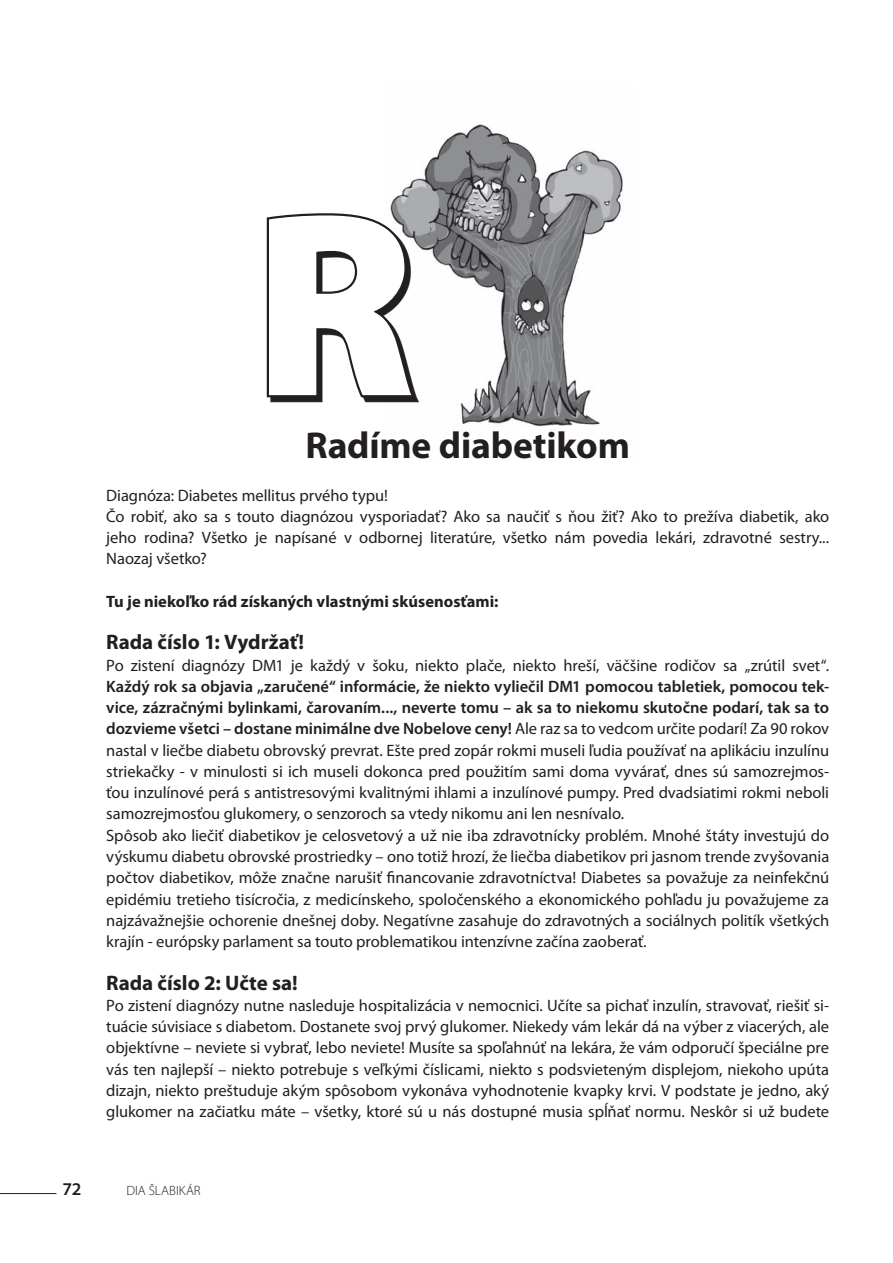
<style>
.page{position:relative;width:893px;height:1263px;background:#fff}
.page>*{position:absolute;margin:0;border:0;box-sizing:border-box;transform-origin:0 0}
.NADPIS1{font:900 264.6px "Myriad Pro";color:#fff}
.NADPIS1-2{font:700 37.5px "Myriad Pro";letter-spacing:-.005em;color:#231f20}
.PODNADPIS{font:700 21px "Myriad Pro";color:#231f20}
.t1{font:600 18px "Myriad Pro";color:#231f20}
.t2{font:16.5px/21.3px "Myriad Pro";letter-spacing:-.005em;color:#231f20;text-align:justify}
.t3{font:700 16.5px "Myriad Pro";color:#231f20}
.t4{font:300 13.5px "Myriad Pro";color:#231f20}
.s1{font-weight:600}
</style>
<div class="page">
<hr style="left:0;top:1193px;width:56px;height:1px;background:#231f20">
<img style="left:390px;top:124px;width:233px;height:93px">
<svg style="left:271px;top:217px;width:346px;height:210px"></svg>
<svg style="left:266px;top:211px;width:152px;height:189px"></svg>
<p class="NADPIS1" style="left:253px;top:156px;width:165px">R</p>
<p class="NADPIS1-2" style="left:306px;top:421px;width:326px">Radíme diabetikom</p>
<p class="t2" style="left:106px;top:484px;width:283px">Diagnóza: Diabetes mellitus prvého typu!</p>
<p class="t2" style="left:106px;top:505px;width:724px">Čo robiť, ako sa s touto diagnózou vysporiadať? Ako sa naučiť s ňou žiť? Ako to prežíva diabetik, ako jeho rodina? Všetko je napísané v odbornej literatúre, všetko nám povedia lekári, zdravotné sestry...<br>Naozaj všetko?</p>
<p class="t3" style="left:106px;top:590px;width:394px">Tu je niekoľko rád získaných vlastnými skúsenosťami:</p>
<p class="PODNADPIS" style="left:106px;top:629px;width:199px">Rada číslo 1: Vydržať!</p>
<p class="t2" style="left:106px;top:654px;width:724px">Po zistení diagnózy DM1 je každý v šoku, niekto plače, niekto hreší, väčšine rodičov sa „zrútil svet“.<br><span class="s1">Každý rok sa objavia „zaručené“ informácie, že niekto vyliečil DM1 pomocou tabletiek, pomocou tek&shy;vice, zázračnými bylinkami, čarovaním..., neverte tomu – ak sa to niekomu skutočne podarí, tak sa to dozvieme všetci – dostane minimálne dve Nobelove ceny!</span> Ale raz sa to vedcom určite podarí! Za 90 rokov nastal v liečbe diabetu obrovský prevrat. Ešte pred zopár rokmi museli ľudia používať na aplikáciu inzulínu striekačky - v minulosti si ich museli dokonca pred použitím sami doma vyvárať, dnes sú samozrejmos&shy;ťou inzulínové perá s antistresovými kvalitnými ihlami a inzulínové pumpy. Pred dvadsiatimi rokmi neboli samozrejmosťou glukomery, o senzoroch sa vtedy nikomu ani len nesnívalo.</p>
<p class="t2" style="left:106px;top:824px;width:724px">Spôsob ako liečiť diabetikov je celosvetový a už nie iba zdravotnícky problém. Mnohé štáty investujú do výskumu diabetu obrovské prostriedky – ono totiž hrozí, že liečba diabetikov pri jasnom trende zvyšovania počtov diabetikov, môže značne narušiť financovanie zdravotníctva! Diabetes sa považuje za neinfekčnú epidémiu tretieho tisícročia, z medicínskeho, spoločenského a ekonomického pohľadu ju považujeme za najzávažnejšie ochorenie dnešnej doby. Negatívne zasahuje do zdravotných a sociálnych politík všetkých krajín - európsky parlament sa touto problematikou intenzívne začína zaoberať.</p>
<p class="PODNADPIS" style="left:106px;top:969px;width:193px">Rada číslo 2: Učte sa!</p>
<p class="t2" style="left:106px;top:994px;width:724px">Po zistení diagnózy nutne nasleduje hospitalizácia v nemocnici. Učíte sa pichať inzulín, stravovať, riešiť si&shy;tuácie súvisiace s diabetom. Dostanete svoj prvý glukomer. Niekedy vám lekár dá na výber z viacerých, ale objektívne – neviete si vybrať, lebo neviete! Musíte sa spoľahnúť na lekára, že vám odporučí špeciálne pre vás ten najlepší – niekto potrebuje s veľkými číslicami, niekto s podsvieteným displejom, niekoho upúta dizajn, niekto preštuduje akým spôsobom vykonáva vyhodnotenie kvapky krvi. V podstate je jedno, aký glukomer na začiatku máte – všetky, ktoré sú u nás dostupné musia spĺňať normu. Neskôr si už budete</p>
<p class="t1" style="left:63px;top:1177px;width:21px">72</p>
<p class="t4" style="left:126px;top:1183px;width:76px">DIA ŠLABIKÁR</p>
</div>
